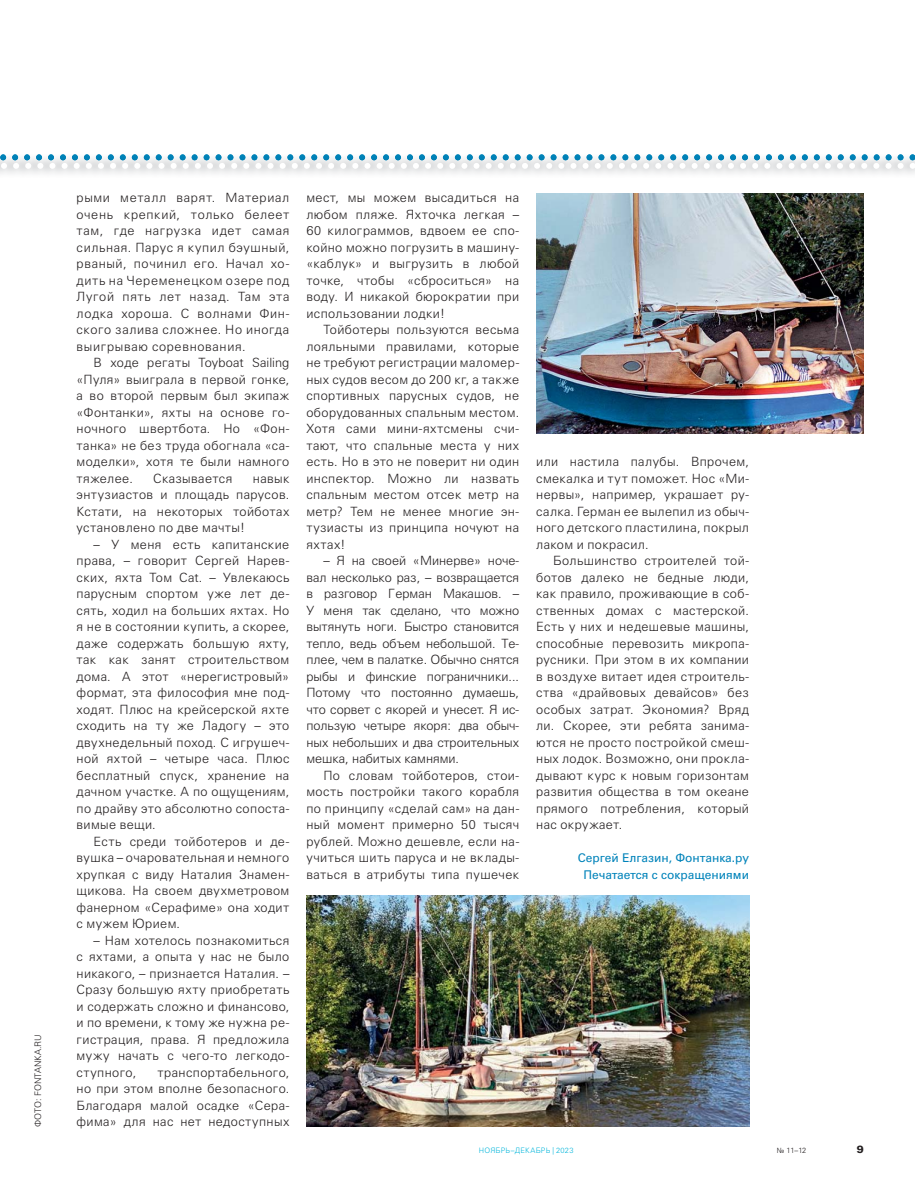
<style>
.page{position:relative;width:915px;height:1191px;background:#fff}
.page>*{position:absolute;margin:0;border:0;box-sizing:border-box;transform-origin:0 0}
.t1{font:12.75px/16.5px "Univers Light C";letter-spacing:.03em;color:#231f20;text-align:justify}
.t2{font:12px/16.5px "Univers C";color:#0083ba;text-align:center}
.t3{font:10.5px "Univers Black C";color:#231f20}
.t4{font:9px "Univers Light C";color:#231f20}
.t5{font:7.5px "Univers Light C";letter-spacing:.03em;color:#00b5db}
.t6{font:7.5px "Univers Light C";color:#231f20}
</style>
<div class="page">
<svg style="left:0;top:154px;width:914px;height:15px"></svg>
<img style="left:536px;top:194px;width:327px;height:239px">
<img style="left:306px;top:895px;width:442px;height:231px">
<p class="t4" style="left:35px;top:1127px;width:95px;rotate:-90deg">ФОТО: FONTANKA.RU</p>
<p class="t1" style="left:77px;top:191px;width:214px">рыми металл варят. Материал очень крепкий, только белеет там, где нагрузка идет самая сильная. Парус я купил бэушный, рваный, починил его. Начал хо&shy;дить на Череменецком озере под Лугой пять лет назад. Там эта лодка хороша. С волнами Фин&shy;ского залива сложнее. Но иногда выигрываю соревнования.</p>
<p class="t1" style="left:77px;top:356px;width:214px;text-indent:17px">В ходе регаты Toyboat Sailing «Пуля» выиграла в первой гонке, а во второй первым был экипаж «Фонтанки», яхты на основе го&shy;ночного швертбота. Но «Фон&shy;танка» не без труда обогнала «са&shy;моделки», хотя те были намного тяжелее.</p>
<p class="t1" style="left:153px;top:471px;width:80px">Сказывается</p>
<p class="t1" style="left:77px;top:471px;width:214px;text-indent:176px">навык энтузиастов и площадь парусов.<br>Кстати, на некоторых тойботах установлено по две мачты!</p>
<p class="t1" style="left:77px;top:537px;width:214px;text-indent:17px">– У меня есть капитанские права, – говорит Сергей Нарев&shy;ских, яхта Том Cat. – Увлекаюсь парусным спортом уже лет де&shy;сять, ходил на больших яхтах. Но я не в состоянии купить, а скорее, даже содержать большую яхту, так как занят строительством дома. А этот «нерегистровый» формат, эта философия мне под&shy;ходят. Плюс на крейсерской яхте сходить на ту же Ладогу – это двухнедельный поход. С игрушеч&shy;ной яхтой – четыре часа. Плюс бесплатный спуск, хранение на дачном участке. А по ощущениям, по драйву это абсолютно сопоста&shy;вимые вещи.</p>
<p class="t1" style="left:77px;top:834px;width:214px;text-indent:17px">Есть среди тойботеров и де&shy;вушка – очаровательная и немного хрупкая с виду Наталия Знамен&shy;щикова. На своем двухметровом фанерном «Серафиме» она ходит с мужем Юрием.</p>
<p class="t1" style="left:77px;top:933px;width:214px;text-indent:17px">– Нам хотелось познакомиться с яхтами, а опыта у нас не было никакого, – признается Наталия. – Сразу большую яхту приобретать и содержать сложно и финансово, и по времени, к тому же нужна ре&shy;гистрация, права. Я предложила мужу начать с чего-то легкодо&shy;ступного,</p>
<p class="t1" style="left:77px;top:1065px;width:214px;text-indent:81px">транспортабельного, но при этом вполне безопасного.<br>Благодаря малой осадке «Сера&shy;фима» для нас нет недоступных</p>
<p class="t1" style="left:306px;top:191px;width:214px">мест, мы можем высадиться на любом пляже. Яхточка легкая – 60 килограммов, вдвоем ее спо&shy;койно можно погрузить в машину-«каблук» и выгрузить в любой точке, чтобы «сброситься» на воду. И никакой бюрократии при использовании лодки!</p>
<p class="t1" style="left:306px;top:323px;width:214px;text-indent:17px">Тойботеры пользуются весьма лояльными правилами, которые не требуют регистрации маломер&shy;ных судов весом до 200 кг, а также спортивных парусных судов, не оборудованных спальным местом.<br>Хотя сами мини-яхтсмены счи&shy;тают, что спальные места у них есть. Но в это не поверит ни один инспектор. Можно ли назвать спальным местом отсек метр на метр? Тем не менее многие эн&shy;тузиасты из принципа ночуют на яхтах!</p>
<p class="t1" style="left:306px;top:554px;width:214px;text-indent:17px">– Я на своей «Минерве» ноче&shy;вал несколько раз, – возвращается в разговор Герман Макашов. – У меня так сделано, что можно вытянуть ноги. Быстро становится тепло, ведь объем небольшой. Те&shy;плее, чем в палатке. Обычно снятся рыбы и финские пограничники...<br>Потому что постоянно думаешь, что сорвет с якорей и унесет. Я ис&shy;пользую четыре якоря: два обыч&shy;ных небольших и два строительных мешка, набитых камнями.</p>
<p class="t1" style="left:306px;top:768px;width:214px;text-indent:17px">По словам тойботеров, стои&shy;мость постройки такого корабля по принципу «сделай сам» на дан&shy;ный момент примерно 50 тысяч рублей. Можно дешевле, если на&shy;учиться шить паруса и не вклады&shy;ваться в атрибуты типа пушечек</p>
<p class="t1" style="left:536px;top:455px;width:214px">или настила палубы. Впрочем, смекалка и тут поможет. Нос «Ми&shy;нервы», например, украшает ру&shy;салка. Герман ее вылепил из обыч&shy;ного детского пластилина, покрыл лаком и покрасил.</p>
<p class="t1" style="left:536px;top:554px;width:214px;text-indent:17px">Большинство строителей той&shy;ботов далеко не бедные люди, как правило, проживающие в соб&shy;ственных домах с мастерской.<br>Есть у них и недешевые машины, способные перевозить микропа&shy;русники. При этом в их компании в воздухе витает идея строитель&shy;ства «драйвовых девайсов» без особых затрат. Экономия? Вряд ли. Скорее, эти ребята занима&shy;ются не просто постройкой смеш&shy;ных лодок. Возможно, они прокла&shy;дывают курс к новым горизонтам развития общества в том океане прямого потребления, который нас окружает.</p>
<p class="t2" style="left:577px;top:851px;width:173px">Сергей Елгазин, Фонтанка.ру<br>Печатается с сокращениями</p>
<p class="t5" style="left:478px;top:1147px;width:96px">НОЯБРЬ–ДЕКАБРЬ | 2023</p>
<p class="t6" style="left:776px;top:1147px;width:31px">№ 11–12</p>
<p class="t3" style="left:856px;top:1145px;width:9px">9</p>
</div>
